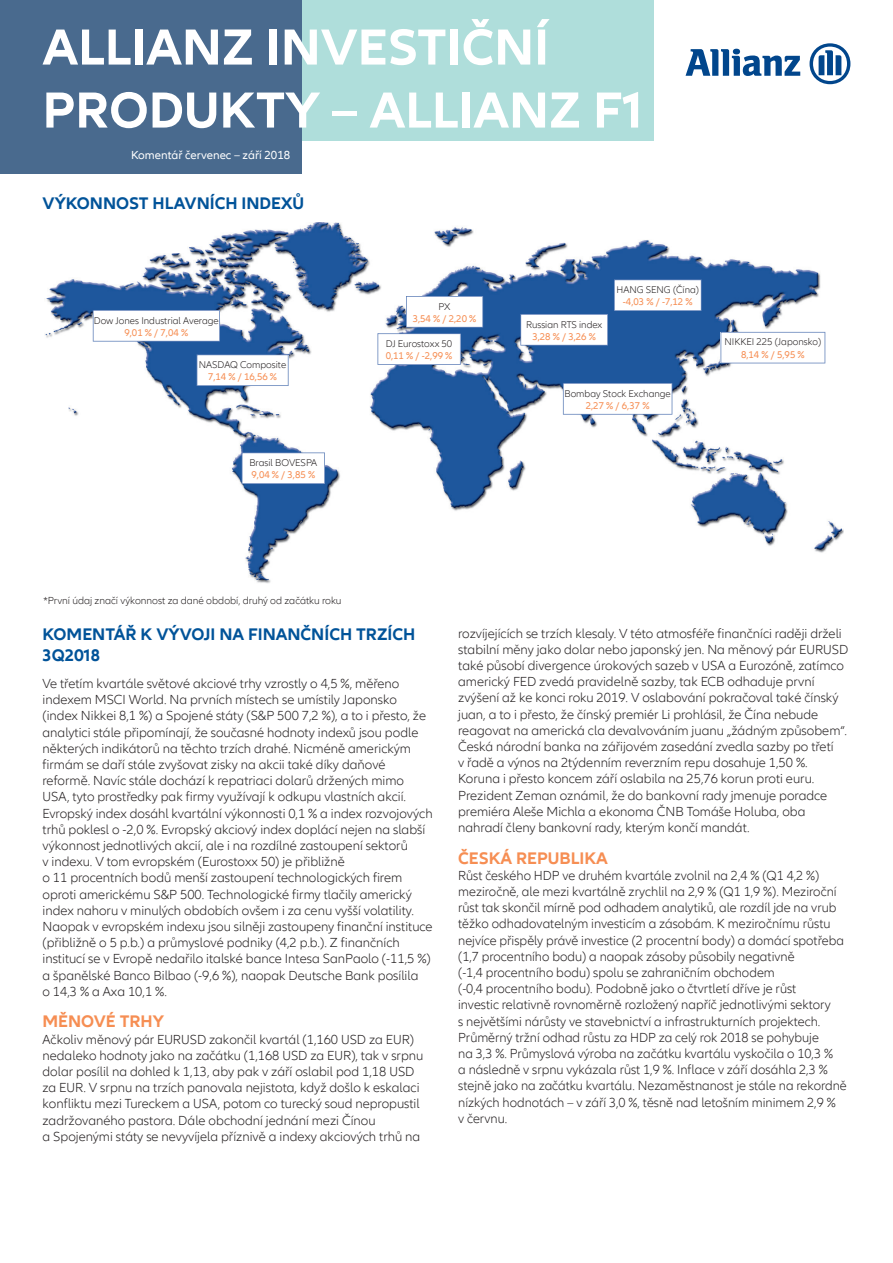
<style>
.page{position:relative;width:893px;height:1263px;background:#fff}
.page>*{position:absolute;margin:0;border:0;box-sizing:border-box;transform-origin:0 0}
.t1{font:700 52.5px/63px "Allianz Neo";color:#fff}
.t2{font:700 17.25px/20.7px "Allianz Neo";color:#015399}
.t3{font:700 17.25px "Allianz Neo";color:#f68e53}
.t4{font:300 13.5px/16.2px "Allianz Neo";color:#231f20}
.t5{font:12px "Allianz Neo";color:#fff}
.t6{font:300 10.5px "Allianz Neo";color:#231f20}
.t7{font:300 10.05px "Allianz Neo";color:#231f20}
.t8{font:10.05px "Allianz Neo";color:#f68e53}
</style>
<div class="page">
<div style="left:271px;top:0;width:382px;height:140px;background:#afdedb"></div>
<div style="left:0;top:0;width:301px;height:173px;background:#496a8e"></div>
<svg style="left:685px;top:49px;width:115px;height:27px"></svg>
<svg style="left:809px;top:43px;width:41px;height:41px"></svg>
<img style="left:45px;top:223px;width:799px;height:360px">
<svg style="left:93px;top:310px;width:127px;height:32px"></svg>
<svg style="left:197px;top:354px;width:92px;height:32px"></svg>
<svg style="left:242px;top:452px;width:83px;height:32px"></svg>
<svg style="left:377px;top:296px;width:106px;height:69px"></svg>
<svg style="left:520px;top:314px;width:88px;height:32px"></svg>
<svg style="left:614px;top:279px;width:88px;height:32px"></svg>
<svg style="left:563px;top:383px;width:109px;height:32px"></svg>
<svg style="left:720px;top:332px;width:105px;height:31px"></svg>
<h1 class="t1" style="left:43px;top:17px;width:603px">ALLIANZ INVESTIČNÍ<br>PRODUKTY – ALLIANZ F1</h1>
<p class="t5" style="left:131px;top:148px;width:161px">Komentář červenec – září 2018</p>
<p class="t2" style="left:43px;top:193px;width:263px">VÝKONNOST HLAVNÍCH INDEXŮ</p>
<p class="t7" style="left:94px;top:315px;width:127px">Dow Jones Industrial Average</p>
<p class="t8" style="left:124px;top:327px;width:65px">9,01 % / 7,04 %</p>
<p class="t7" style="left:199px;top:359px;width:89px">NASDAQ Composite</p>
<p class="t8" style="left:208px;top:371px;width:71px">7,14 % / 16,56 %</p>
<p class="t7" style="left:249px;top:457px;width:69px">Brasil BOVESPA</p>
<p class="t8" style="left:251px;top:469px;width:65px">9,04 % / 3,85 %</p>
<p class="t7" style="left:439px;top:301px;width:13px">PX</p>
<p class="t8" style="left:413px;top:313px;width:65px">3,54 % / 2,20 %</p>
<p class="t7" style="left:386px;top:338px;width:68px">DJ Eurostoxx 50</p>
<p class="t8" style="left:386px;top:350px;width:68px">0,11 % / -2,99 %</p>
<p class="t6" style="left:43px;top:595px;width:300px">*První údaj značí výkonnost za dané období, druhý od začátku roku</p>
<p class="t7" style="left:526px;top:319px;width:78px">Russian RTS index</p>
<p class="t8" style="left:532px;top:331px;width:65px">3,28 % / 3,26 %</p>
<p class="t7" style="left:616px;top:284px;width:84px">HANG SENG (Čína)</p>
<p class="t8" style="left:623px;top:296px;width:71px">-4,03 % / -7,12 %</p>
<p class="t7" style="left:564px;top:388px;width:108px">Bombay Stock Exchange</p>
<p class="t8" style="left:586px;top:400px;width:65px">2,27 % / 6,37 %</p>
<p class="t7" style="left:724px;top:336px;width:98px">NIKKEI 225 (Japonsko)</p>
<p class="t8" style="left:741px;top:348px;width:65px">8,14 % / 5,95 %</p>
<p class="t2" style="left:43px;top:625px;width:374px">KOMENTÁŘ K VÝVOJI NA FINANČNÍCH TRZÍCH<br>3Q2018</p>
<p class="t4" style="left:43px;top:676px;width:392px">Ve třetím kvartále světové akciové trhy vzrostly o 4,5 %, měřeno indexem MSCI World. Na prvních místech se umístily Japonsko (index Nikkei 8,1 %) a Spojené státy (S&amp;P 500 7,2 %), a to i přesto, že analytici stále připomínají, že současné hodnoty indexů jsou podle některých indikátorů na těchto trzích drahé. Nicméně americkým firmám se daří stále zvyšovat zisky na akcii také díky daňové reformě. Navíc stále dochází k repatriaci dolarů držených mimo USA, tyto prostředky pak firmy využívají k odkupu vlastních akcií.<br>Evropský index dosáhl kvartální výkonnosti 0,1 % a index rozvojových trhů poklesl o -2,0 %. Evropský akciový index doplácí nejen na slabší výkonnost jednotlivých akcií, ale i na rozdílné zastoupení sektorů<br>v indexu. V tom evropském (Eurostoxx 50) je přibližně<br>o 11 procentních bodů menší zastoupení technologických firem oproti americkému S&amp;P 500. Technologické firmy tlačily americký index nahoru v minulých obdobích ovšem i za cenu vyšší volatility.<br>Naopak v evropském indexu jsou silněji zastoupeny finanční instituce (přibližně o 5 p.b.) a průmyslové podniky (4,2 p.b.). Z finančních institucí se v Evropě nedařilo italské bance Intesa SanPaolo (-11,5 %) a španělské Banco Bilbao (-9,6 %), naopak Deutsche Bank posílila<br>o 14,3 % a Axa 10,1 %.</p>
<p class="t3" style="left:43px;top:1012px;width:123px">MĚNOVÉ TRHY</p>
<p class="t4" style="left:43px;top:1031px;width:382px">Ačkoliv měnový pár EURUSD zakončil kvartál (1,160 USD za EUR) nedaleko hodnoty jako na začátku (1,168 USD za EUR), tak v srpnu dolar posílil na dohled k 1,13, aby pak v září oslabil pod 1,18 USD za EUR. V srpnu na trzích panovala nejistota, když došlo k eskalaci konfliktu mezi Tureckem a USA, potom co turecký soud nepropustil zadržovaného pastora. Dále obchodní jednání mezi Čínou<br>a Spojenými státy se nevyvíjela příznivě a indexy akciových trhů na</p>
<p class="t4" style="left:458px;top:625px;width:392px">rozvíjejících se trzích klesaly. V této atmosféře finančníci raději drželi stabilní měny jako dolar nebo japonský jen. Na měnový pár EURUSD také působí divergence úrokových sazeb v USA a Eurozóně, zatímco americký FED zvedá pravidelně sazby, tak ECB odhaduje první zvýšení až ke konci roku 2019. V oslabování pokračoval také čínský juan, a to i přesto, že čínský premiér Li prohlásil, že Čína nebude reagovat na americká cla devalvováním juanu „žádným způsobem“.<br>Česká národní banka na zářijovém zasedání zvedla sazby po třetí<br>v řadě a výnos na 2týdenním reverzním repu dosahuje 1,50 %.<br>Koruna i přesto koncem září oslabila na 25,76 korun proti euru.<br>Prezident Zeman oznámil, že do bankovní rady jmenuje poradce premiéra Aleše Michla a ekonoma ČNB Tomáše Holuba, oba nahradí členy bankovní rady, kterým končí mandát.</p>
<p class="t3" style="left:458px;top:848px;width:151px">ČESKÁ REPUBLIKA</p>
<p class="t4" style="left:458px;top:868px;width:390px">Růst českého HDP ve druhém kvartále zvolnil na 2,4 % (Q1 4,2 %) meziročně, ale mezi kvartálně zrychlil na 2,9 % (Q1 1,9 %). Meziroční růst tak skončil mírně pod odhadem analytiků, ale rozdíl jde na vrub těžko odhadovatelným investicím a zásobám. K meziročnímu růstu nejvíce přispěly právě investice (2 procentní body) a domácí spotřeba (1,7 procentního bodu) a naopak zásoby působily negativně<br>(-1,4 procentního bodu) spolu se zahraničním obchodem<br>(-0,4 procentního bodu). Podobně jako o čtvrtletí dříve je růst<br>investic relativně rovnoměrně rozložený napříč jednotlivými sektory<br>s největšími nárůsty ve stavebnictví a infrastrukturních projektech.<br>Průměrný tržní odhad růstu za HDP za celý rok 2018 se pohybuje<br>na 3,3 %. Průmyslová výroba na začátku kvartálu vyskočila o 10,3 %<br>a následně v srpnu vykázala růst 1,9 %. Inflace v září dosáhla 2,3 % stejně jako na začátku kvartálu. Nezaměstnanost je stále na rekordně nízkých hodnotách – v září 3,0 %, těsně nad letošním minimem 2,9 %<br>v červnu.</p>
</div>
